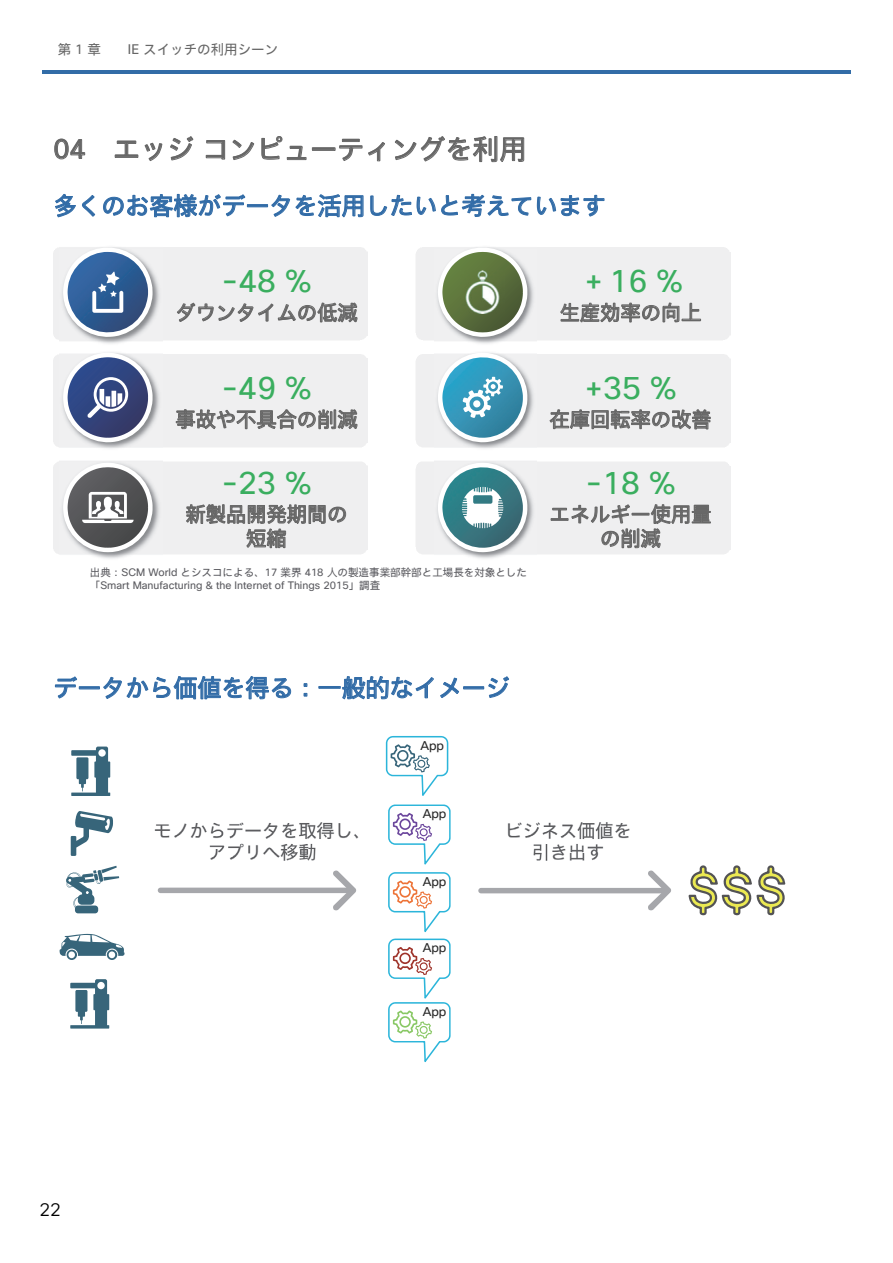
<style>
.page{position:relative;width:893px;height:1263px;background:#fff}
.page>*{position:absolute;margin:0;border:0;box-sizing:border-box;transform-origin:0 0}
.t1{font:31.35px "Cisco Sans JPN";color:#3aae5f}
.t2{font:27px "Cisco Sans JPN";color:#676767}
.t3{font:24px "Cisco Sans JPN";color:#326ca7}
.t4{font:20.1px/24.2px "Cisco Sans JPN";letter-spacing:.005em;color:#676767;text-align:center}
.t5{font:18px "Cisco Sans JPN Light";color:#000}
.t6{font:13.5px "Cisco Sans JPN";color:#676767}
.t7{font:12.3px "Cisco Sans JPN";color:#282828}
.t8{font:10.5px/12.6px "Cisco Sans JPN";color:#5b5b60}
</style>
<div class="page">
<hr style="left:43px;top:71px;width:808px;height:3px;background:#326ca7">
<svg style="left:54px;top:139px;width:31px;height:20px"></svg>
<svg style="left:115px;top:141px;width:23px;height:17px"></svg>
<svg style="left:144px;top:143px;width:18px;height:18px"></svg>
<svg style="left:170px;top:136px;width:24px;height:25px"></svg>
<svg style="left:206px;top:140px;width:19px;height:20px"></svg>
<svg style="left:232px;top:139px;width:22px;height:21px"></svg>
<svg style="left:261px;top:136px;width:46px;height:24px"></svg>
<div style="left:312px;top:148px;width:23px;height:3px;border:1px solid #676767"></div>
<svg style="left:339px;top:139px;width:46px;height:22px"></svg>
<svg style="left:395px;top:136px;width:129px;height:27px"></svg>
<svg style="left:55px;top:194px;width:21px;height:23px"></svg>
<svg style="left:82px;top:195px;width:13px;height:22px"></svg>
<svg style="left:103px;top:194px;width:143px;height:23px"></svg>
<div style="left:247px;top:204px;width:21px;height:3px;border:1px solid #326ca7"></div>
<svg style="left:271px;top:194px;width:92px;height:24px"></svg>
<svg style="left:370px;top:194px;width:161px;height:23px"></svg>
<svg style="left:537px;top:195px;width:67px;height:22px"></svg>
<svg style="left:177px;top:294px;width:180px;height:29px"></svg>
<svg style="left:176px;top:401px;width:181px;height:28px"></svg>
<svg style="left:186px;top:504px;width:160px;height:44px"></svg>
<svg style="left:560px;top:302px;width:141px;height:37px"></svg>
<svg style="left:549px;top:406px;width:162px;height:23px"></svg>
<svg style="left:551px;top:504px;width:160px;height:44px"></svg>
<img style="left:435px;top:460px;width:102px;height:99px">
<svg style="left:438px;top:460px;width:89px;height:93px"></svg>
<img style="left:435px;top:247px;width:102px;height:97px">
<svg style="left:438px;top:247px;width:89px;height:91px"></svg>
<img style="left:461px;top:270px;width:43px;height:44px">
<img style="left:60px;top:352px;width:102px;height:97px">
<svg style="left:63px;top:353px;width:90px;height:90px"></svg>
<img style="left:435px;top:354px;width:102px;height:95px">
<svg style="left:438px;top:352px;width:89px;height:91px"></svg>
<img style="left:60px;top:247px;width:102px;height:94px">
<svg style="left:63px;top:247px;width:90px;height:97px"></svg>
<img style="left:60px;top:460px;width:102px;height:99px">
<svg style="left:63px;top:463px;width:90px;height:90px"></svg>
<svg style="left:388px;top:872px;width:63px;height:60px"></svg>
<img style="left:154px;top:822px;width:205px;height:39px">
<img style="left:507px;top:822px;width:123px;height:39px">
<svg style="left:648px;top:870px;width:23px;height:40px"></svg>
<div style="left:478px;top:888px;width:192px;height:5px;background:#a6a7ab;border-radius:3px"></div>
<svg style="left:333px;top:870px;width:23px;height:40px"></svg>
<div style="left:75px;top:905px;width:23px;height:8px;background:#37657a;border-radius:3px"></div>
<svg style="left:66px;top:866px;width:53px;height:43px"></svg>
<div style="left:158px;top:888px;width:192px;height:5px;background:#a6a7ab;border-radius:3px"></div>
<svg style="left:689px;top:865px;width:97px;height:50px"></svg>
<svg style="left:388px;top:804px;width:63px;height:60px"></svg>
<svg style="left:71px;top:811px;width:42px;height:45px"></svg>
<svg style="left:59px;top:934px;width:66px;height:26px"></svg>
<svg style="left:70px;top:979px;width:39px;height:49px"></svg>
<svg style="left:388px;top:938px;width:63px;height:124px"></svg>
<svg style="left:386px;top:736px;width:62px;height:60px"></svg>
<svg style="left:71px;top:746px;width:39px;height:50px"></svg>
<svg style="left:55px;top:676px;width:22px;height:23px"></svg>
<div style="left:79px;top:686px;width:21px;height:3px;border:1px solid #326ca7"></div>
<svg style="left:103px;top:676px;width:188px;height:23px"></svg>
<svg style="left:304px;top:683px;width:3px;height:4px"></svg>
<div style="left:319px;top:686px;width:22px;height:2px;border:1px solid #326ca7"></div>
<svg style="left:342px;top:676px;width:92px;height:24px"></svg>
<svg style="left:440px;top:677px;width:19px;height:21px"></svg>
<div style="left:463px;top:686px;width:21px;height:3px;border:1px solid #326ca7"></div>
<svg style="left:488px;top:676px;width:21px;height:22px"></svg>
<p class="t6" style="left:58px;top:40px;width:45px">第 1 章</p>
<p class="t6" style="left:128px;top:40px;width:152px">IE スイッチの利用シーン</p>
<h2 class="t2" style="left:53px;top:130px;width:475px">04 エッジコンピューティングを利用</h2>
<h3 class="t3" style="left:53px;top:189px;width:554px">多くのお客様がデータを活用したいと考えています</h3>
<h1 class="t1" style="left:221px;top:259px;width:92px">-48 %</h1>
<h3 class="t4" style="left:175px;top:300px;width:184px">ダウンタイムの低減</h3>
<h1 class="t1" style="left:221px;top:366px;width:92px">-49 %</h1>
<h3 class="t4" style="left:175px;top:407px;width:184px">事故や不具合の削減</h3>
<h1 class="t1" style="left:221px;top:461px;width:92px">-23 %</h1>
<h3 class="t4" style="left:185px;top:502px;width:163px">新製品開発期間の短縮</h3>
<p class="t8" style="left:90px;top:566px;width:438px">出典：SCM World とシスコによる、17 業界 418 人の製造事業部幹部と工場長を対象とした「Smart Manufacturing &amp; the Internet of Things 2015」調査</p>
<h1 class="t1" style="left:578px;top:259px;width:106px">＋16 %</h1>
<h3 class="t4" style="left:560px;top:300px;width:143px">生産効率の向上</h3>
<h1 class="t1" style="left:584px;top:366px;width:94px">+35 %</h1>
<h3 class="t4" style="left:549px;top:407px;width:163px">在庫回転率の改善</h3>
<h1 class="t1" style="left:585px;top:461px;width:92px">-18 %</h1>
<h3 class="t4" style="left:549px;top:502px;width:163px">エネルギー使用量の削減</h3>
<h3 class="t3" style="left:53px;top:671px;width:458px">データから価値を得る：一般的なイメージ</h3>
<p class="t7" style="left:420px;top:737px;width:25px">App</p>
<p class="t7" style="left:423px;top:805px;width:25px">App</p>
<p class="t7" style="left:423px;top:873px;width:25px">App</p>
<p class="t7" style="left:423px;top:939px;width:25px">App</p>
<p class="t7" style="left:423px;top:1003px;width:25px">App</p>
<h3 class="t5" style="left:39px;top:1198px;width:23px">22</h3>
</div>
